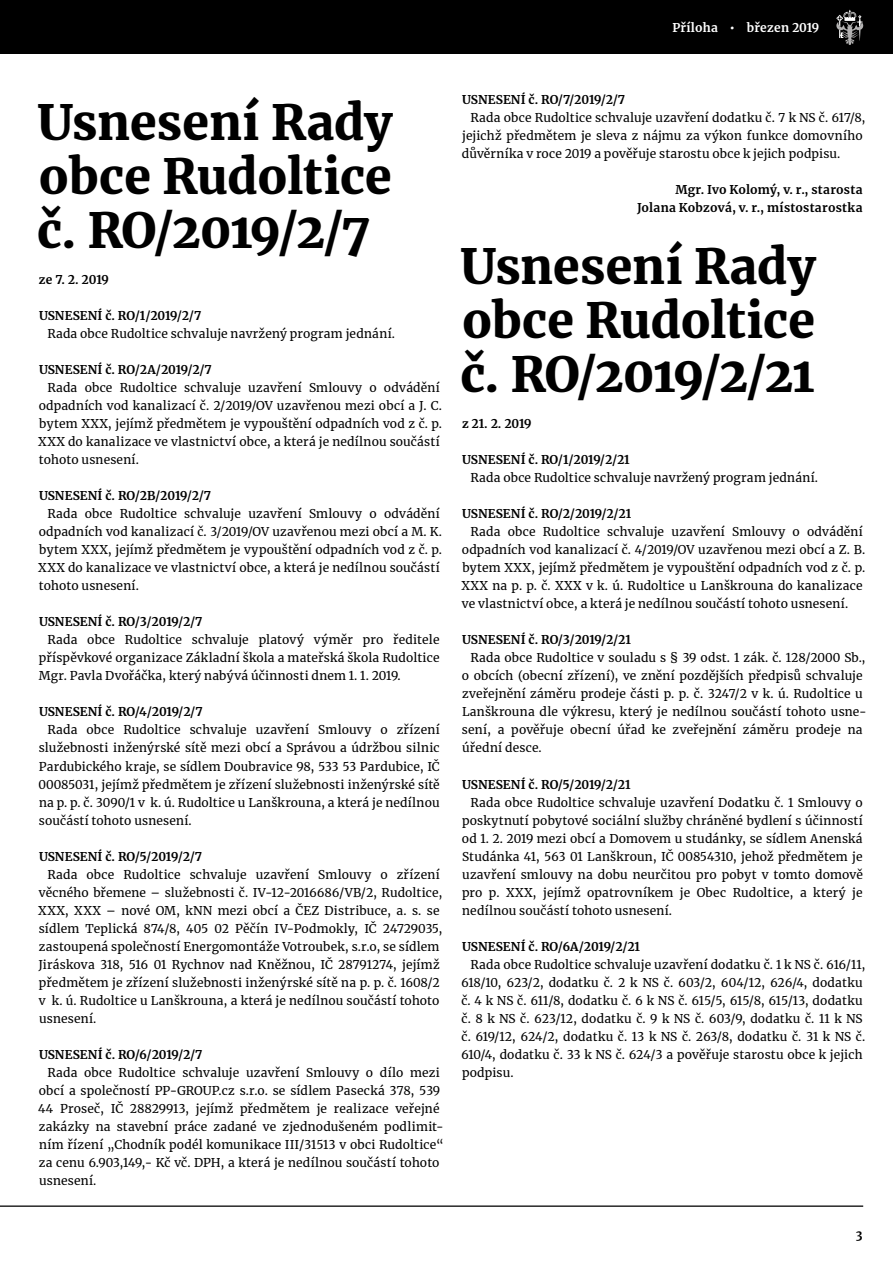
<style>
.page{position:relative;width:893px;height:1263px;background:#fff}
.page>*{position:absolute;margin:0;border:0;box-sizing:border-box;transform-origin:0 0}
.t1{font:900 48px/54px "Merriweather";letter-spacing:-.005em;color:#000;text-align:justify}
.t2{font:12px/18px "Merriweather";letter-spacing:.01em;color:#000}
.t3{font:700 12px "Merriweather";letter-spacing:-.005em;color:#000}
.t4{font:700 12px/18px "Merriweather";letter-spacing:.015em;color:#000;text-align:right}
.t5{font:700 12px "Merriweather";letter-spacing:.015em;color:#fff}
</style>
<div class="page">
<div style="left:0;top:0;width:893px;height:54px;background:#000"></div>
<hr style="left:0;top:1205px;width:863px;height:2px;background:#000">
<svg style="left:836px;top:10px;width:27px;height:35px"></svg>
<p class="t5" style="left:672px;top:20px;width:148px">Příloha • březen 2019</p>
<h1 class="t1" style="left:37px;top:94px;width:357px">Usnesení Rady obce Rudoltice č. RO/2019/2/7</h1>
<p class="t3" style="left:39px;top:272px;width:71px">ze 7. 2. 2019</p>
<p class="t3" style="left:39px;top:308px;width:164px">USNESENÍ č. RO/1/2019/2/7</p>
<p class="t2" style="left:47px;top:325px;width:349px">Rada obce Rudoltice schvaluje navržený program jednání.</p>
<p class="t3" style="left:39px;top:362px;width:174px">USNESENÍ č. RO/2A/2019/2/7</p>
<p class="t2" style="left:38px;top:379px;width:405px;text-indent:9px">Rada obce Rudoltice schvaluje uzavření Smlouvy o odvádění odpadních vod kanalizací č. 2/2019/OV uzavřenou mezi obcí a J. C. bytem XXX, jejímž předmětem je vypouštění odpadních vod z č. p.<br>XXX do kanalizace ve vlastnictví obce, a která je nedílnou součástí tohoto usnesení.</p>
<p class="t3" style="left:39px;top:488px;width:174px">USNESENÍ č. RO/2B/2019/2/7</p>
<p class="t2" style="left:38px;top:505px;width:405px;text-indent:9px">Rada obce Rudoltice schvaluje uzavření Smlouvy o odvádění odpadních vod kanalizací č. 3/2019/OV uzavřenou mezi obcí a M. K. bytem XXX, jejímž předmětem je vypouštění odpadních vod z č. p.<br>XXX do kanalizace ve vlastnictví obce, a která je nedílnou součástí tohoto usnesení.</p>
<p class="t3" style="left:39px;top:614px;width:165px">USNESENÍ č. RO/3/2019/2/7</p>
<p class="t2" style="left:39px;top:631px;width:402px;text-align:justify;text-indent:9px">Rada obce Rudoltice schvaluje platový výměr pro ředitele příspěvkové organizace Základní škola a mateřská škola Rudoltice Mgr. Pavla Dvořáčka, který nabývá účinnosti dnem 1. 1. 2019.</p>
<p class="t3" style="left:39px;top:704px;width:165px">USNESENÍ č. RO/4/2019/2/7</p>
<p class="t2" style="left:38px;top:721px;width:403px;text-align:justify;text-indent:9px">Rada obce Rudoltice schvaluje uzavření Smlouvy o zřízení služebnosti inženýrské sítě mezi obcí a Správou a údržbou silnic Pardubického kraje, se sídlem Doubravice 98, 533 53 Pardubice, IČ 00085031, jejímž předmětem je zřízení služebnosti inženýrské sítě na p. p. č. 3090/1 v k. ú. Rudoltice u Lanškrouna, a která je nedílnou součástí tohoto usnesení.</p>
<p class="t3" style="left:39px;top:848px;width:164px">USNESENÍ č. RO/5/2019/2/7</p>
<p class="t2" style="left:38px;top:865px;width:406px;text-indent:9px">Rada obce Rudoltice schvaluje uzavření Smlouvy o zřízení věcného břemene – služebnosti č. IV-12-2016686/VB/2, Rudoltice, XXX, XXX – nové OM, kNN mezi obcí a ČEZ Distribuce, a. s. se sídlem Teplická 874/8, 405 02 Pěčín IV-Podmokly, IČ 24729035, zastoupená společností Energomontáže Votroubek, s.r.o, se sídlem Jiráskova 318, 516 01 Rychnov nad Kněžnou, IČ 28791274, jejímž předmětem je zřízení služebnosti inženýrské sítě na p. p. č. 1608/2 v k. ú. Rudoltice u Lanškrouna, a která je nedílnou součástí tohoto usnesení.</p>
<p class="t3" style="left:39px;top:1046px;width:165px">USNESENÍ č. RO/6/2019/2/7</p>
<p class="t2" style="left:38px;top:1063px;width:407px;text-indent:9px">Rada obce Rudoltice schvaluje uzavření Smlouvy o dílo mezi obcí a společností PP-GROUP.cz s.r.o. se sídlem Pasecká 378, 539<br>44 Proseč, IČ 28829913, jejímž předmětem je realizace veřejné zakázky na stavební práce zadané ve zjednodušeném podlimit&shy;ním řízení „Chodník podél komunikace III/31513 v obci Rudoltice“ za cenu 6.903,149,- Kč vč. DPH, a která je nedílnou součástí tohoto usnesení.</p>
<p class="t3" style="left:462px;top:92px;width:164px">USNESENÍ č. RO/7/2019/2/7</p>
<p class="t2" style="left:462px;top:109px;width:405px;text-indent:9px">Rada obce Rudoltice schvaluje uzavření dodatku č. 7 k NS č. 617/8, jejichž předmětem je sleva z nájmu za výkon funkce domovního důvěrníka v roce 2019 a pověřuje starostu obce k jejich podpisu.</p>
<p class="t4" style="left:637px;top:181px;width:227px">Mgr. Ivo Kolomý, v. r., starosta<br>Jolana Kobzová, v. r., místostarostka</p>
<h1 class="t1" style="left:460px;top:238px;width:357px">Usnesení Rady obce Rudoltice č. RO/2019/2/21</h1>
<p class="t3" style="left:462px;top:416px;width:71px">z 21. 2. 2019</p>
<p class="t3" style="left:462px;top:452px;width:169px">USNESENÍ č. RO/1/2019/2/21</p>
<p class="t2" style="left:470px;top:469px;width:349px">Rada obce Rudoltice schvaluje navržený program jednání.</p>
<p class="t3" style="left:462px;top:506px;width:171px">USNESENÍ č. RO/2/2019/2/21</p>
<p class="t2" style="left:461px;top:523px;width:405px;text-indent:9px">Rada obce Rudoltice schvaluje uzavření Smlouvy o odvádění odpadních vod kanalizací č. 4/2019/OV uzavřenou mezi obcí a Z. B. bytem XXX, jejímž předmětem je vypouštění odpadních vod z č. p.<br>XXX na p. p. č. XXX v k. ú. Rudoltice u Lanškrouna do kanalizace ve vlastnictví obce, a která je nedílnou součástí tohoto usnesení.</p>
<p class="t3" style="left:462px;top:632px;width:170px">USNESENÍ č. RO/3/2019/2/21</p>
<p class="t2" style="left:462px;top:649px;width:406px;text-indent:9px">Rada obce Rudoltice v souladu s § 39 odst. 1 zák. č. 128/2000 Sb., o obcích (obecní zřízení), ve znění pozdějších předpisů schvaluje zveřejnění záměru prodeje části p. p. č. 3247/2 v k. ú. Rudoltice u Lanškrouna dle výkresu, který je nedílnou součástí tohoto usne&shy;sení, a pověřuje obecní úřad ke zveřejnění záměru prodeje na úřední desce.</p>
<p class="t3" style="left:462px;top:776px;width:170px">USNESENÍ č. RO/5/2019/2/21</p>
<p class="t2" style="left:462px;top:793px;width:403px;text-align:justify;text-indent:9px">Rada obce Rudoltice schvaluje uzavření Dodatku č. 1 Smlouvy o poskytnutí pobytové sociální služby chráněné bydlení s účinností od 1. 2. 2019 mezi obcí a Domovem u studánky, se sídlem Anenská Studánka 41, 563 01 Lanškroun, IČ 00854310, jehož předmětem je uzavření smlouvy na dobu neurčitou pro pobyt v tomto domově pro p. XXX, jejímž opatrovníkem je Obec Rudoltice, a který je nedílnou součástí tohoto usnesení.</p>
<p class="t3" style="left:462px;top:938px;width:179px">USNESENÍ č. RO/6A/2019/2/21</p>
<p class="t2" style="left:461px;top:955px;width:406px;text-indent:10px">Rada obce Rudoltice schvaluje uzavření dodatku č. 1 k NS č. 616/11, 618/10, 623/2, dodatku č. 2 k NS č. 603/2, 604/12, 626/4, dodatku č. 4 k NS č. 611/8, dodatku č. 6 k NS č. 615/5, 615/8, 615/13, dodatku č. 8 k NS č. 623/12, dodatku č. 9 k NS č. 603/9, dodatku č. 11 k NS č. 619/12, 624/2, dodatku č. 13 k NS č. 263/8, dodatku č. 31 k NS č.<br>610/4, dodatku č. 33 k NS č. 624/3 a pověřuje starostu obce k jejich podpisu.</p>
<p class="t3" style="left:856px;top:1226px;width:8px">3</p>
</div>
